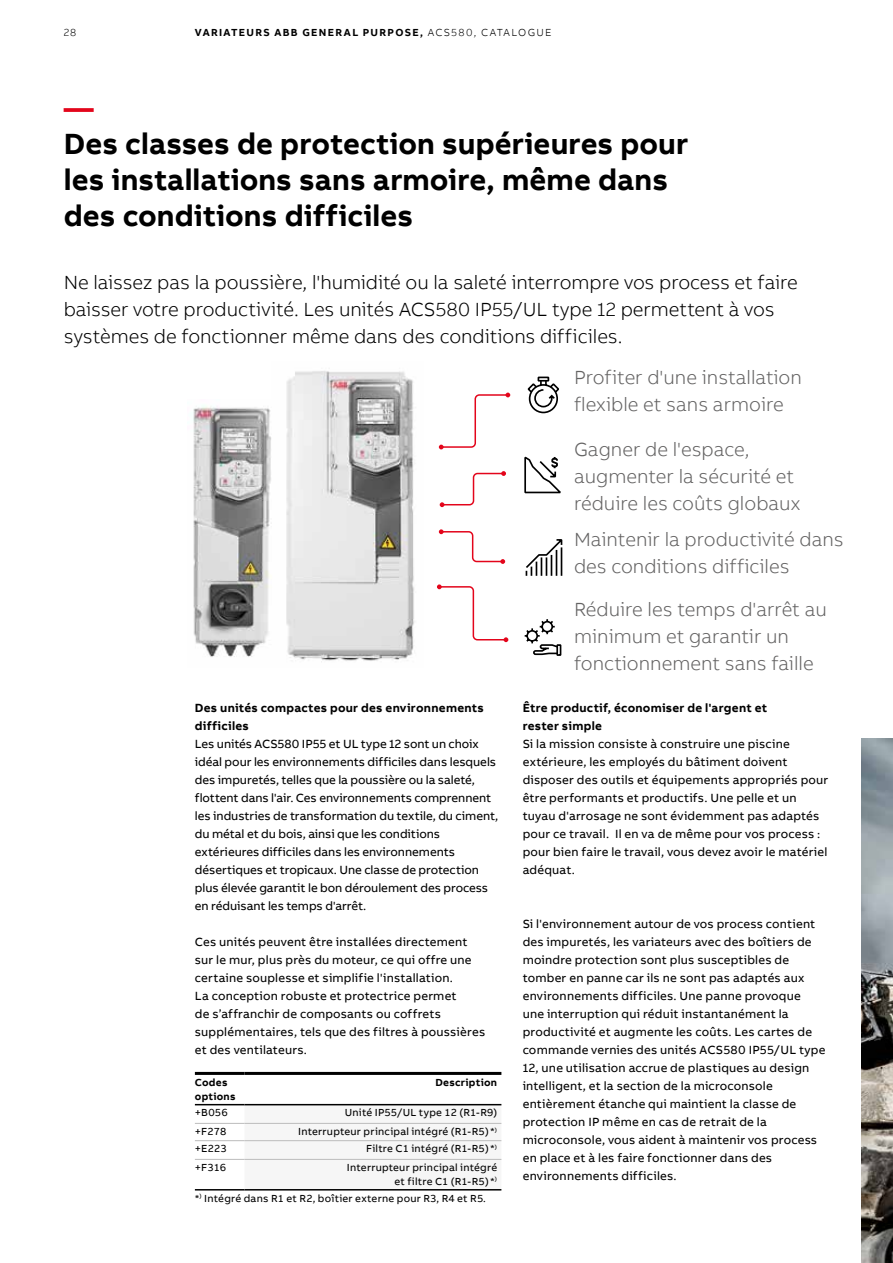
<style>
.page{position:relative;width:893px;height:1263px;background:#fff}
.page>*{position:absolute;margin:0;border:0;box-sizing:border-box;transform-origin:0 0}
.t1{font:700 30px/36px "AB Bvoice";letter-spacing:.005em;color:#000}
.t2{font:700 30px "AB Bvoice";color:#e3051b}
.t3{font:300 19.5px/27px "AB Bvoice";color:#646363}
.t4{font:300 19.5px/27px "AB Bvoice";letter-spacing:-.005em;color:#000}
.t5{font:12.15px/18px "AB Bvoice";letter-spacing:.015em;color:#000}
.t6{font:12.15px/18px "AB Bvoice";letter-spacing:-.005em;color:#000}
.t7{font:700 12.15px/18px "AB Bvoice";letter-spacing:.02em;color:#000}
.t8{font:10.5px/13.5px "AB Bvoice";letter-spacing:.02em;color:#000;text-align:right}
.t9{font:700 10.5px "AB Bvoice";letter-spacing:.13em;color:#000}
.t10{font:700 10.5px/13.5px "AB Bvoice";letter-spacing:.025em;color:#000}
.t11{font:300 10.5px "AB Bvoice";color:#000}
.s1{font-weight:300}
</style>
<div class="page">
<div style="left:244px;top:1105px;width:257px;height:54px;background:#f6f6f6"></div>
<hr style="left:195px;top:1123px;width:49px;height:1px;background:#bcbcbc">
<hr style="left:195px;top:1140px;width:49px;height:1px;background:#bcbcbc">
<hr style="left:244px;top:1123px;width:257px;height:1px;background:#bcbcbc">
<hr style="left:244px;top:1140px;width:257px;height:1px;background:#bcbcbc">
<hr style="left:195px;top:1159px;width:49px;height:1px;background:#bcbcbc">
<hr style="left:244px;top:1159px;width:257px;height:1px;background:#bcbcbc">
<hr style="left:195px;top:1072px;width:49px;height:3px;background:#000">
<hr style="left:244px;top:1072px;width:257px;height:3px;background:#000">
<hr style="left:195px;top:1104px;width:49px;height:1px;background:#000">
<hr style="left:244px;top:1104px;width:257px;height:1px;background:#000">
<hr style="left:195px;top:1189px;width:49px;height:1px;background:#000">
<hr style="left:244px;top:1189px;width:257px;height:1px;background:#000">
<img style="left:286px;top:371px;width:129px;height:291px">
<img style="left:193px;top:405px;width:79px;height:252px">
<svg style="left:527px;top:376px;width:32px;height:38px"></svg>
<svg style="left:525px;top:539px;width:38px;height:37px"></svg>
<div style="left:556px;top:644px;width:5px;height:12px;border:2px solid #000"></div>
<svg style="left:524px;top:619px;width:35px;height:37px"></svg>
<svg style="left:524px;top:456px;width:37px;height:38px"></svg>
<svg style="left:439px;top:393px;width:71px;height:56px"></svg>
<svg style="left:440px;top:471px;width:66px;height:36px"></svg>
<svg style="left:439px;top:529px;width:66px;height:35px"></svg>
<svg style="left:437px;top:584px;width:71px;height:58px"></svg>
<img style="left:861px;top:739px;width:32px;height:524px">
<p class="t11" style="left:64px;top:26px;width:14px">28</p>
<p class="t9" style="left:195px;top:25px;width:358px">VARIATEURS ABB GENERAL PURPOSE, <span class="s1">ACS580, CATALOGUE</span></p>
<h1 class="t2" style="left:64px;top:89px;width:31px">—</h1>
<h1 class="t1" style="left:64px;top:126px;width:626px">Des classes de protection supérieures pour les installations sans armoire, même dans des conditions difficiles</h1>
<h2 class="t4" style="left:64px;top:269px;width:735px">Ne laissez pas la poussière, l'humidité ou la saleté interrompre vos process et faire baisser votre productivité. Les unités ACS580 IP55/UL type 12 permettent à vos systèmes de fonctionner même dans des conditions difficiles.</h2>
<p class="t7" style="left:195px;top:699px;width:290px">Des unités compactes pour des environnements difficiles</p>
<p class="t6" style="left:195px;top:735px;width:305px">Les unités ACS580 IP55 et UL type 12 sont un choix idéal pour les environnements difficiles dans lesquels des impuretés, telles que la poussière ou la saleté, flottent dans l'air. Ces environnements comprennent les industries de transformation du textile, du ciment, du métal et du bois, ainsi que les conditions extérieures difficiles dans les environnements désertiques et tropicaux. Une classe de protection plus élevée garantit le bon déroulement des process en réduisant les temps d'arrêt.</p>
<p class="t5" style="left:195px;top:933px;width:292px">Ces unités peuvent être installées directement sur le mur, plus près du moteur, ce qui offre une certaine souplesse et simplifie l'installation.<br>La conception robuste et protectrice permet<br>de s’affranchir de composants ou coffrets supplémentaires, tels que des filtres à poussières et des ventilateurs.</p>
<p class="t10" style="left:195px;top:1076px;width:42px">Codes options</p>
<p class="t10" style="left:435px;top:1076px;width:63px">Description</p>
<p class="t8" style="left:195px;top:1106px;width:34px">+B056</p>
<p class="t8" style="left:345px;top:1106px;width:154px">Unité IP55/UL type 12 (R1-R9)</p>
<p class="t8" style="left:195px;top:1125px;width:33px">+F278</p>
<p class="t8" style="left:298px;top:1125px;width:200px">Interrupteur principal intégré (R1-R5) *<sup>)</sup></p>
<p class="t8" style="left:195px;top:1142px;width:33px">+E223</p>
<p class="t8" style="left:366px;top:1142px;width:132px">Filtre C1 intégré (R1-R5) *<sup>)</sup></p>
<p class="t8" style="left:195px;top:1161px;width:33px">+F316</p>
<p class="t8" style="left:347px;top:1161px;width:152px">Interrupteur principal intégré et filtre C1 (R1-R5) *<sup>)</sup></p>
<p class="t8" style="left:195px;top:1191px;width:293px">*<sup>)</sup> Intégré dans R1 et R2, boîtier externe pour R3, R4 et R5.</p>
<h2 class="t3" style="left:574px;top:364px;width:229px">Profiter d'une installation flexible et sans armoire</h2>
<h2 class="t3" style="left:574px;top:436px;width:228px">Gagner de l'espace, augmenter la sécurité et réduire les coûts globaux</h2>
<h2 class="t3" style="left:574px;top:526px;width:271px">Maintenir la productivité dans des conditions difficiles</h2>
<h2 class="t3" style="left:574px;top:596px;width:254px">Réduire les temps d'arrêt au minimum et garantir un fonctionnement sans faille</h2>
<p class="t7" style="left:523px;top:699px;width:246px">Être productif, économiser de l'argent et rester simple</p>
<p class="t5" style="left:523px;top:735px;width:307px">Si la mission consiste à construire une piscine extérieure, les employés du bâtiment doivent disposer des outils et équipements appropriés pour être performants et productifs. Une pelle et un tuyau d'arrosage ne sont évidemment pas adaptés pour ce travail. Il en va de même pour vos process : pour bien faire le travail, vous devez avoir le matériel adéquat.</p>
<p class="t5" style="left:523px;top:915px;width:304px">Si l'environnement autour de vos process contient des impuretés, les variateurs avec des boîtiers de moindre protection sont plus susceptibles de tomber en panne car ils ne sont pas adaptés aux environnements difficiles. Une panne provoque<br>une interruption qui réduit instantanément la productivité et augmente les coûts. Les cartes de commande vernies des unités ACS580 IP55/UL type 12, une utilisation accrue de plastiques au design intelligent, et la section de la microconsole entièrement étanche qui maintient la classe de protection IP même en cas de retrait de la microconsole, vous aident à maintenir vos process en place et à les faire fonctionner dans des environnements difficiles.</p>
</div>
